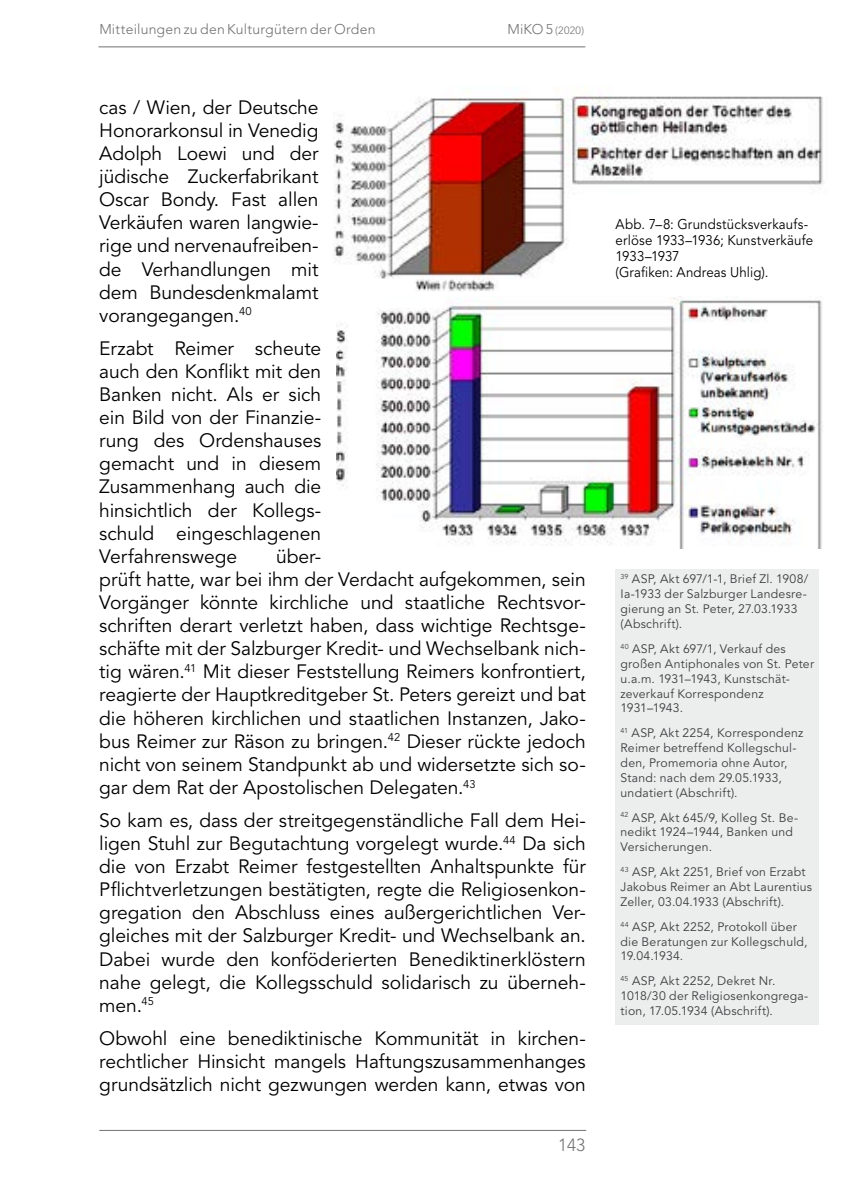
<style>
.page{position:relative;width:844px;height:1191px;background:#fff}
.page>*{position:absolute;margin:0;border:0;box-sizing:border-box;transform-origin:0 0}
.t1{font:19.25px/23.1px "Avenir LT Std";letter-spacing:-.005em;color:#000;text-align:justify}
.t2{font:300 17.5px "Avenir LT Std";color:#707172}
.t3{font:14px/15.8px "Avenir LT Std";letter-spacing:.01em;color:#000;scale:.95 1}
.t4{font:300 14px "Avenir LT Std";letter-spacing:.02em;color:#707172}
.t5{font:12.25px/14.9px "Avenir LT Std";letter-spacing:.02em;color:#3e3d40}
.t6{font:300 10.5px "Avenir LT Std";color:#707172}
.s1{font-size:14px}
</style>
<div class="page">
<hr style="left:99px;top:1130px;width:487px;height:1px;background:#707172">
<hr style="left:98px;top:47px;width:487px;height:1px;background:#707172">
<div style="left:615px;top:569px;width:204px;height:455px;background:#eceded"></div>
<img style="left:333px;top:90px;width:491px;height:201px">
<img style="left:336px;top:297px;width:487px;height:251px">
<p class="t4" style="left:99px;top:21px;width:278px">Mitteilungen zu den Kulturgütern der Orden</p>
<p class="t6" style="left:507px;top:24px;width:78px"><span class="s1">MiKO 5</span> (2020)</p>
<p class="t1" style="left:99px;top:96px;width:221px">cas / Wien, der Deutsche Honorarkonsul in Venedig Adolph Loewi und der jüdische Zuckerfabrikant Oscar Bondy. Fast allen Verkäufen waren langwie&shy;rige und nervenaufreiben&shy;de Verhandlungen mit dem Bundesdenkmalamt vorangegangen.<sup>40</sup></p>
<p class="t1" style="left:99px;top:337px;width:223px">Erzabt Reimer scheute auch den Konflikt mit den Banken nicht. Als er sich ein Bild von der Finanzie&shy;rung des Ordenshauses gemacht und in diesem Zusammenhang auch die hinsichtlich der Kollegs&shy;schuld eingeschlagenen Verfahrenswege</p>
<p class="t1" style="left:99px;top:545px;width:488px;text-align:left;text-indent:177px">über-<br>prüft hatte, war bei ihm der Verdacht aufgekommen, sein Vorgänger könnte kirchliche und staatliche Rechtsvor&shy;schriften derart verletzt haben, dass wichtige Rechtsge&shy;schäfte mit der Salzburger Kredit- und Wechselbank nich&shy;tig wären.<sup>41</sup> Mit dieser Feststellung Reimers konfrontiert, reagierte der Hauptkreditgeber St. Peters gereizt und bat die höheren kirchlichen und staatlichen Instanzen, Jako&shy;bus Reimer zur Räson zu bringen.<sup>42</sup> Dieser rückte jedoch nicht von seinem Standpunkt ab und widersetzte sich so&shy;gar dem Rat der Apostolischen Delegaten.<sup>43</sup></p>
<p class="t1" style="left:99px;top:809px;width:488px">So kam es, dass der streitgegenständliche Fall dem Hei&shy;ligen Stuhl zur Begutachtung vorgelegt wurde.<sup>44</sup> Da sich die von Erzabt Reimer festgestellten Anhaltspunkte für Pflichtverletzungen bestätigten, regte die Religiosenkon&shy;gregation den Abschluss eines außergerichtlichen Ver&shy;gleiches mit der Salzburger Kredit- und Wechselbank an.<br>Dabei wurde den konföderierten Benediktinerklöstern nahe gelegt, die Kollegsschuld solidarisch zu überneh&shy;men.<sup>45</sup></p>
<p class="t1" style="left:99px;top:1027px;width:488px">Obwohl eine benediktinische Kommunität in kirchen&shy;rechtlicher Hinsicht mangels Haftungszusammenhanges grundsätzlich nicht gezwungen werden kann, etwas von</p>
<p class="t2" style="left:558px;top:1134px;width:29px">143</p>
<p class="t3" style="left:615px;top:217px;width:209px">Abb. 7–8: Grundstücksverkaufs&shy;erlöse 1933–1936; Kunstverkäufe<br>1933–1937<br>(Grafiken: Andreas Uhlig).</p>
<p class="t5" style="left:620px;top:572px;width:189px"><sup>39</sup> ASP, Akt 697/1-1, Brief Zl. 1908/<br>Ia-1933 der Salzburger Landesre&shy;gierung an St. Peter, 27.03.1933 (Abschrift).</p>
<p class="t5" style="left:620px;top:641px;width:195px"><sup>40</sup> ASP, Akt 697/1, Verkauf des großen Antiphonales von St. Peter u.a.m. 1931–1943, Kunstschät&shy;zeverkauf Korrespondenz<br>1931–1943.</p>
<p class="t5" style="left:620px;top:726px;width:184px"><sup>41</sup> ASP, Akt 2254, Korrespondenz<br>Reimer betreffend Kollegschul&shy;den, Promemoria ohne Autor,<br>Stand: nach dem 29.05.1933, undatiert (Abschrift).</p>
<p class="t5" style="left:620px;top:810px;width:179px"><sup>42</sup> ASP, Akt 645/9, Kolleg St. Be&shy;nedikt 1924–1944, Banken und<br>Versicherungen.</p>
<p class="t5" style="left:620px;top:864px;width:193px"><sup>43</sup> ASP, Akt 2251, Brief von Erzabt<br>Jakobus Reimer an Abt Laurentius<br>Zeller, 03.04.1933 (Abschrift).</p>
<p class="t5" style="left:620px;top:919px;width:188px"><sup>44</sup> ASP, Akt 2252, Protokoll über die Beratungen zur Kollegschuld,<br>19.04.1934.</p>
<p class="t5" style="left:620px;top:974px;width:189px"><sup>45</sup> ASP, Akt 2252, Dekret Nr.<br>1018/30 der Religiosenkongrega&shy;tion, 17.05.1934 (Abschrift).</p>
</div>
